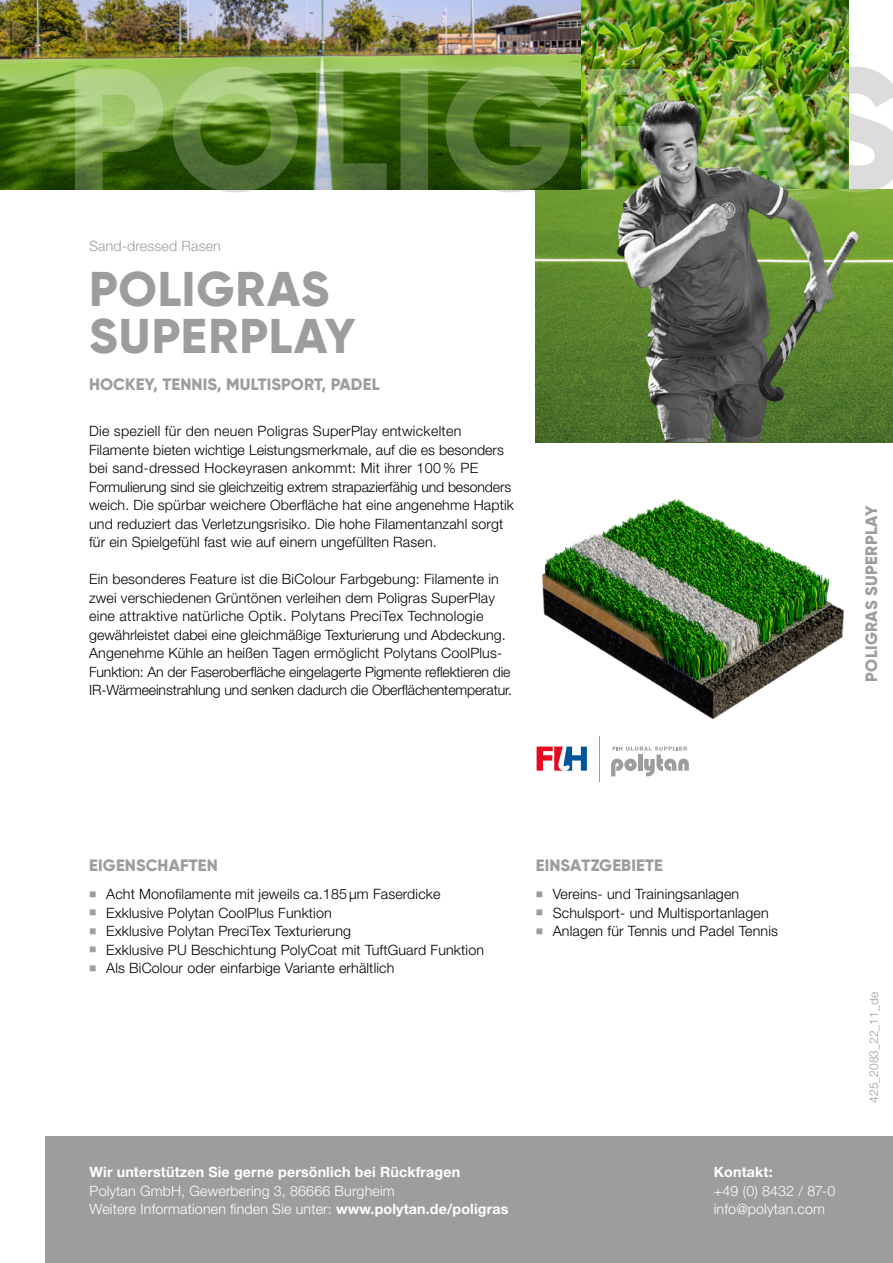
<style>
.page{position:relative;width:893px;height:1263px;background:#fff}
.page>*{position:absolute;margin:0;border:0;box-sizing:border-box;transform-origin:0 0}
.t1{font:800 48.75px/46.3px "Gilroy";letter-spacing:.02em;color:#9d9d9c}
.t2{font:800 16.5px "Gilroy";letter-spacing:.01em;color:#9d9d9c}
.t3{font:300 14.25px/18.5px "Helvetica Neue LT Std";letter-spacing:.01em;color:#000}
.t4{font:300 14.25px/18.5px "Helvetica Neue LT Std";letter-spacing:.01em;color:#fff}
.t5{font:700 14.25px "Helvetica Neue LT Std";letter-spacing:.01em;color:#fff}
.t6{font:300 14.25px "Helvetica Neue LT Std";letter-spacing:.01em;color:#9d9d9c}
.t7{font:300 12px "Helvetica Neue LT Std";color:#9d9d9c}
.s1{font-weight:700}
</style>
<div class="page">
<img style="left:581px;top:0;width:267px;height:65px">
<img style="left:0;top:0;width:581px;height:190px">
<div style="left:45px;top:1136px;width:848px;height:127px;background:#9d9d9c"></div>
<svg style="left:75px;top:67px;width:437px;height:125px;background:#62863a"></svg>
<img style="left:512px;top:65px;width:381px;height:377px">
<hr style="left:599px;top:736px;width:1px;height:46px;background:#9d9d9c">
<svg style="left:611px;top:757px;width:78px;height:19px"></svg>
<svg style="left:537px;top:757px;width:50px;height:14px"></svg>
<img style="left:536px;top:499px;width:308px;height:258px">
<p class="t6" style="left:89px;top:237px;width:133px">Sand-dressed Rasen</p>
<h1 class="t1" style="left:89px;top:266px;width:268px">POLIGRAS<br>SUPERPLAY</h1>
<p class="t2" style="left:89px;top:374px;width:292px">HOCKEY, TENNIS, MULTISPORT, PADEL</p>
<p class="t3" style="left:89px;top:421px;width:426px">Die speziell für den neuen Poligras SuperPlay entwickelten Filamente bieten wichtige Leistungsmerkmale, auf die es besonders bei sand-dressed Hockeyrasen ankommt: Mit ihrer 100 % PE Formulierung sind sie gleichzeitig extrem strapazierfähig und besonders weich. Die spürbar weichere Oberfläche hat eine angenehme Haptik und reduziert das Verletzungsrisiko. Die hohe Filamentanzahl sorgt für ein Spielgefühl fast wie auf einem ungefüllten Rasen.</p>
<p class="t3" style="left:89px;top:570px;width:425px">Ein besonderes Feature ist die BiColour Farbgebung: Filamente in zwei verschiedenen Grüntönen verleihen dem Poligras SuperPlay eine attraktive natürliche Optik. Polytans PreciTex Technologie gewährleistet dabei eine gleichmäßige Texturierung und Abdeckung.<br>Angenehme Kühle an heißen Tagen ermöglicht Polytans CoolPlus-Funktion: An der Faseroberfläche eingelagerte Pigmente reflektieren die IR-Wärmeeinstrahlung und senken dadurch die Oberflächentemperatur.</p>
<p class="t2" style="left:861px;top:682px;width:177px;rotate:-90deg">POLIGRAS SUPERPLAY</p>
<p class="t2" style="left:89px;top:855px;width:130px">EIGENSCHAFTEN</p>
<p class="t3" style="left:106px;top:885px;width:379px">Acht Monofilamente mit jeweils ca.185 µm Faserdicke Exklusive Polytan CoolPlus Funktion<br>Exklusive Polytan PreciTex Texturierung<br>Exklusive PU Beschichtung PolyCoat mit TuftGuard Funktion Als BiColour oder einfarbige Variante erhältlich</p>
<p class="t2" style="left:536px;top:855px;width:129px">EINSATZGEBIETE</p>
<p class="t3" style="left:553px;top:885px;width:227px">Vereins- und Trainingsanlagen<br>Schulsport- und Multisportanlagen<br>Anlagen für Tennis und Padel Tennis</p>
<p class="t5" style="left:90px;top:1163px;width:372px">Wir unterstützen Sie gerne persönlich bei Rückfragen</p>
<p class="t4" style="left:90px;top:1181px;width:420px">Polytan GmbH, Gewerbering 3, 86666 Burgheim<br>Weitere Informationen finden Sie unter: <span class="s1">www.polytan.de/poligras</span></p>
<p class="t5" style="left:714px;top:1163px;width:60px">Kontakt:</p>
<p class="t4" style="left:714px;top:1181px;width:123px">+49 (0) 8432 / 87-0 info@polytan.com</p>
<p class="t7" style="left:867px;top:1103px;width:112px;rotate:-90deg">425_2083_22_11_de</p>
</div>
